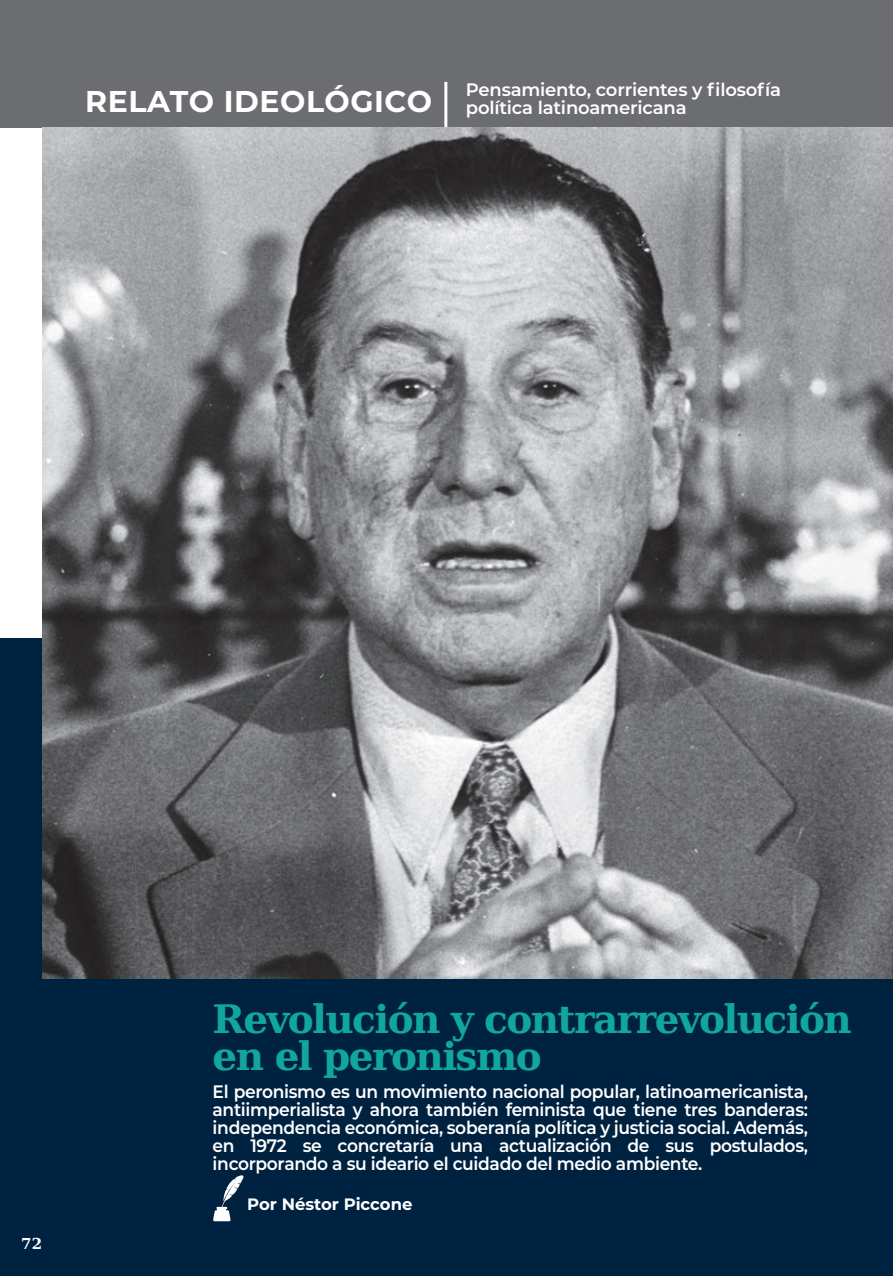
<style>
.page{position:relative;width:893px;height:1276px;background:#fff}
.page>*{position:absolute;margin:0;border:0;box-sizing:border-box;transform-origin:0 0}
.t1{font:700 39px/37.5px "DejaVu Serif";letter-spacing:-.04em;color:#12a79d}
.t2{font:700 30px "Montserrat";letter-spacing:.02em;color:#fff}
.t3{font:600 18px/18px "Montserrat";letter-spacing:-.015em;color:#fff;text-align:justify;scale:.95 1}
.t4{font:600 18px/18px "Montserrat";letter-spacing:-.015em;color:#fff}
.t5{font:700 16.5px "Montserrat";color:#fff}
.t6{font:700 15px "DejaVu Serif";color:#fff}
</style>
<div class="page">
<div style="left:0;top:0;width:893px;height:128px;background:#6c6d70"></div>
<hr style="left:444px;top:82px;width:3px;height:47px;background:#fff">
<div style="left:0;top:638px;width:893px;height:638px;background:#002241"></div>
<svg style="left:213px;top:1175px;width:31px;height:46px"></svg>
<img style="left:43px;top:128px;width:850px;height:850px">
<h2 class="t2" style="left:85px;top:80px;width:348px">RELATO IDEOLÓGICO</h2>
<p class="t4" style="left:466px;top:80px;width:317px">Pensamiento, corrientes y filosofía política latinoamericana</p>
<p class="t6" style="left:21px;top:1231px;width:22px">72</p>
<h1 class="t1" style="left:213px;top:999px;width:641px">Revolución y contrarrevolución en el peronismo</h1>
<p class="t3" style="left:213px;top:1081px;width:628px">El peronismo es un movimiento nacional popular, latinoamericanista, antiimperialista y ahora también feminista que tiene tres banderas: independencia económica, soberanía política y justicia social. Además, en 1972 se concretaría una actualización de sus postulados, incorporando a su ideario el cuidado del medio ambiente.</p>
<p class="t5" style="left:247px;top:1192px;width:167px">Por Néstor Piccone</p>
</div>
